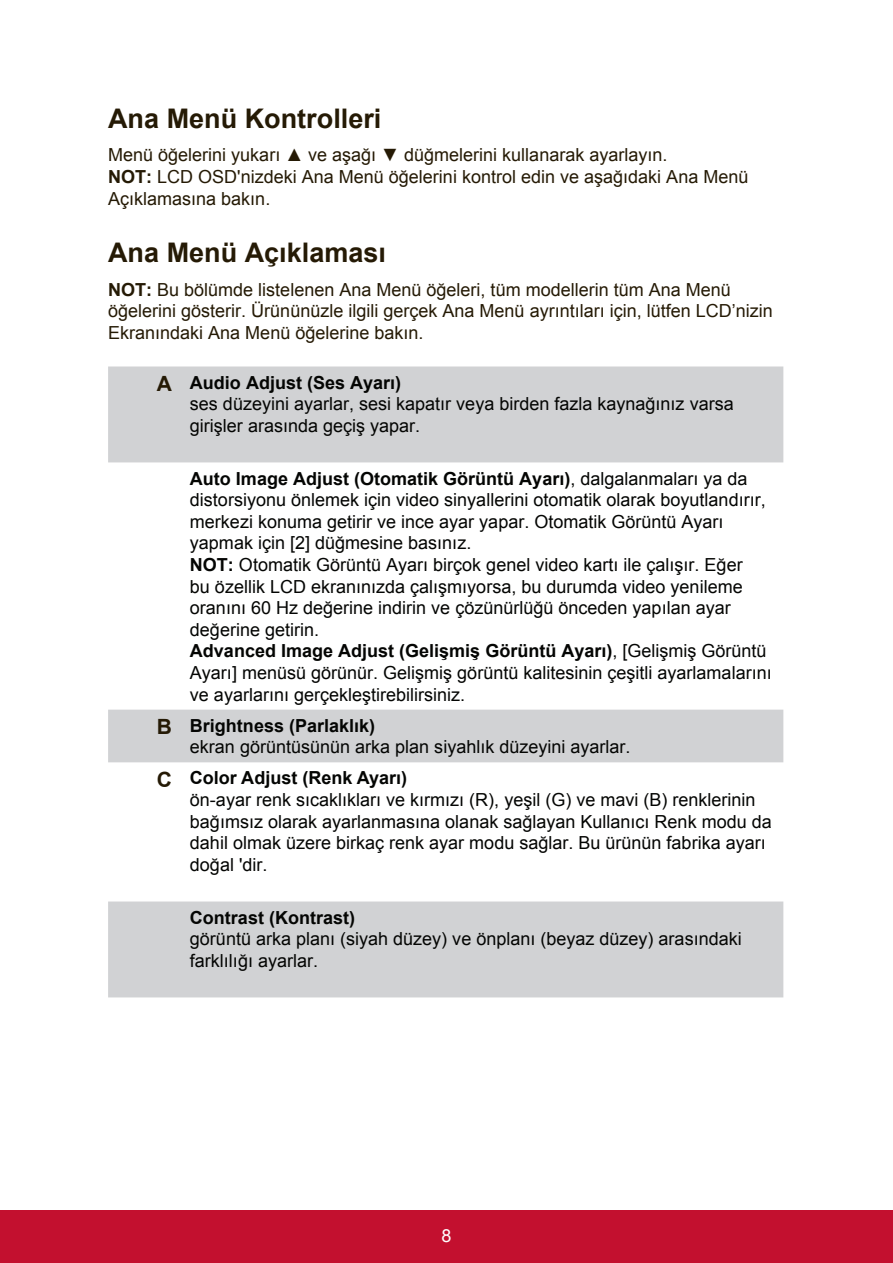
<style>
.page{position:relative;width:893px;height:1263px;background:#fff}
.page>*{position:absolute;margin:0;border:0;box-sizing:border-box;transform-origin:0 0}
.t1{font:700 27px "Arial";color:#251a05}
.t2{font:18px/21.6px "Arial";color:#040503}
.t3{font:18px/21.6px "Arial";color:#251a05}
.t4{font:700 18px "Arial";color:#040503}
.t5{font:18px "Arial";color:#fff}
.s1{font-weight:700}
.s2{font-weight:700;font-size:21px;color:#251a05}
</style>
<div class="page">
<div style="left:0;top:1210px;width:892px;height:53px;background:#c3102f"></div>
<svg style="left:108px;top:366px;width:675px;height:631px"></svg>
<h1 class="t1" style="left:108px;top:100px;width:275px">Ana Menü Kontrolleri</h1>
<p class="t3" style="left:108px;top:144px;width:641px">Menü öğelerini yukarı ▲ ve aşağı ▼ düğmelerini kullanarak ayarlayın.<br><span class="s1">NOT:</span> LCD OSD'nizdeki Ana Menü öğelerini kontrol edin ve aşağıdaki Ana Menü<br>Açıklamasına bakın.</p>
<h1 class="t1" style="left:108px;top:234px;width:279px">Ana Menü Açıklaması</h1>
<p class="t3" style="left:108px;top:279px;width:666px"><span class="s1">NOT:</span> Bu bölümde listelenen Ana Menü öğeleri, tüm modellerin tüm Ana Menü öğelerini gösterir. Ürününüzle ilgili gerçek Ana Menü ayrıntıları için, lütfen LCD’nizin<br>Ekranındaki Ana Menü öğelerine bakın.</p>
<p class="t2" style="left:190px;top:372px;width:545px;text-indent:-33px"><span class="s2">A</span> <span class="s1">Audio Adjust (Ses Ayarı)<br></span>ses düzeyini ayarlar, sesi kapatır veya birden fazla kaynağınız varsa girişler arasında geçiş yapar.</p>
<p class="t2" style="left:190px;top:467px;width:583px"><span class="s1">Auto Image Adjust (Otomatik Görüntü Ayarı)</span>, dalgalanmaları ya da distorsiyonu önlemek için video sinyallerini otomatik olarak boyutlandırır, merkezi konuma getirir ve ince ayar yapar. Otomatik Görüntü Ayarı yapmak için [2] düğmesine basınız.<br><span class="s1">NOT:</span> Otomatik Görüntü Ayarı birçok genel video kartı ile çalışır. Eğer<br>bu özellik LCD ekranınızda çalışmıyorsa, bu durumda video yenileme oranını 60 Hz değerine indirin ve çözünürlüğü önceden yapılan ayar değerine getirin.<br><span class="s1">Advanced Image Adjust (Gelişmiş Görüntü Ayarı)</span>, [Gelişmiş Görüntü Ayarı] menüsü görünür. Gelişmiş görüntü kalitesinin çeşitli ayarlamalarını ve ayarlarını gerçekleştirebilirsiniz.</p>
<p class="t2" style="left:190px;top:715px;width:442px;text-indent:-33px"><span class="s2">B</span> <span class="s1">Brightness (Parlaklık)<br></span>ekran görüntüsünün arka plan siyahlık düzeyini ayarlar.</p>
<p class="t2" style="left:190px;top:767px;width:583px;text-indent:-33px"><span class="s2">C</span> <span class="s1">Color Adjust (Renk Ayarı)<br></span>ön-ayar renk sıcaklıkları ve kırmızı (R), yeşil (G) ve mavi (B) renklerinin bağımsız olarak ayarlanmasına olanak sağlayan Kullanıcı Renk modu da dahil olmak üzere birkaç renk ayar modu sağlar. Bu ürünün fabrika ayarı doğal 'dir.</p>
<p class="t4" style="left:190px;top:905px;width:166px">Contrast (Kontrast)</p>
<p class="t2" style="left:190px;top:928px;width:553px">görüntü arka planı (siyah düzey) ve önplanı (beyaz düzey) arasındaki farklılığı ayarlar.</p>
<p class="t5" style="left:441px;top:1223px;width:12px">8</p>
</div>
